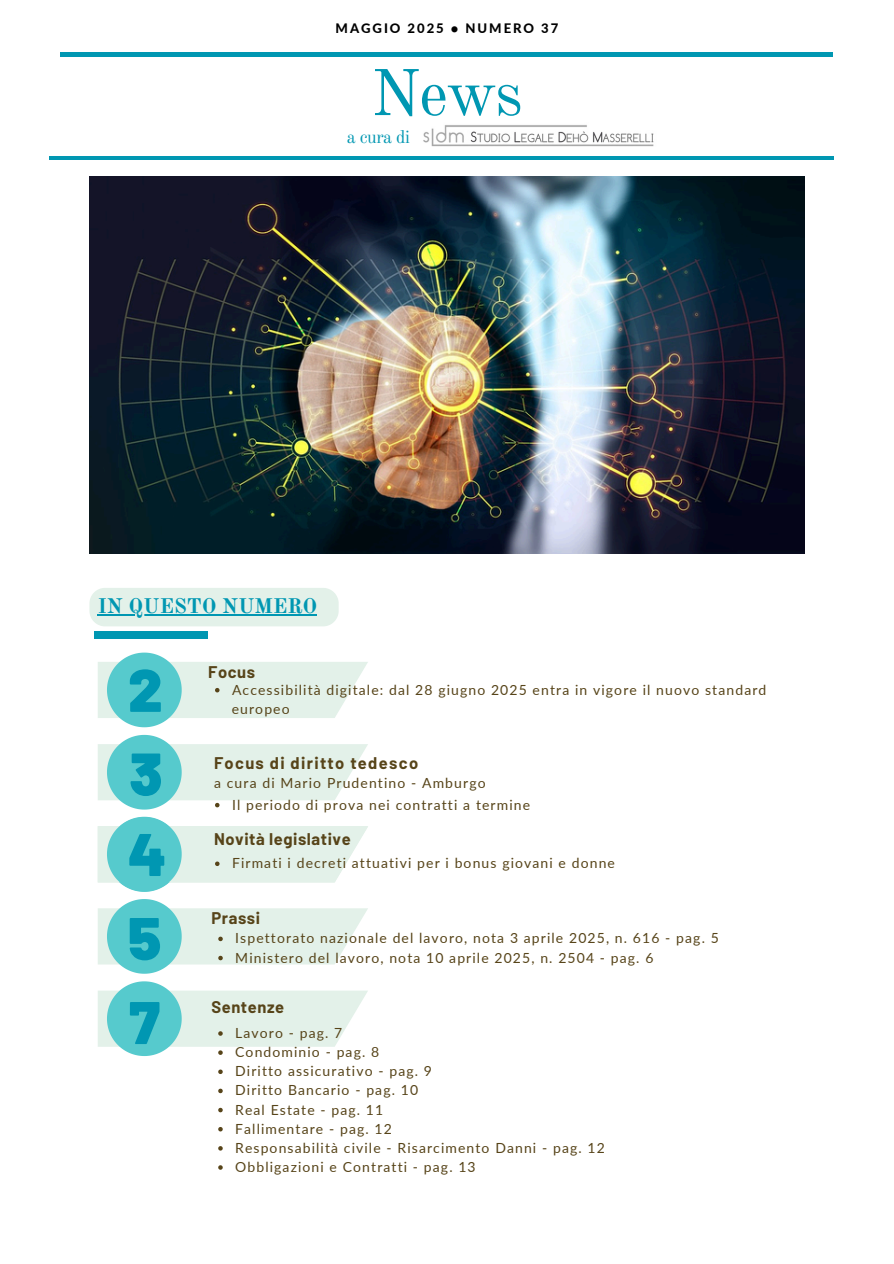
<style>
.page{position:relative;width:894px;height:1264px;background:#fff}
.page>*{position:absolute;margin:0;border:0;box-sizing:border-box;transform-origin:0 0}
.t1{font:64.65px "Old Standard";color:#0097b2}
.t2{font:900 60px "Barlow";color:#0097b2}
.t3{font:700 20.7px "Old Standard";color:#0097b2}
.t4{font:18.15px "Old Standard";letter-spacing:-.03em;color:#0097b2}
.t5{font:700 16.5px "Barlow";letter-spacing:.035em;color:#574419}
.t6{font:700 16.5px "Barlow";letter-spacing:.08em;color:#574419}
.t7{font:13.95px "Lato";letter-spacing:.08em;color:#574419}
.t8{font:800 13.05px "Lato";letter-spacing:.15em;color:#000}
</style>
<div class="page">
<hr style="left:61px;top:53px;width:772px;height:3px;background:#0097b2">
<img style="left:423px;top:125px;width:231px;height:22px">
<hr style="left:49px;top:156px;width:784px;height:4px;background:#0097b2">
<div style="left:94px;top:632px;width:114px;height:6px;background:#0097b2"></div>
<div style="left:89px;top:588px;width:249px;height:38px;background:#e3f1e9"></div>
<img style="left:89px;top:176px;width:715px;height:377px">
<hr style="left:98px;top:614px;width:219px;height:1px;background:#0097b2">
<svg style="left:98px;top:899px;width:270px;height:74px"></svg>
<svg style="left:98px;top:981px;width:270px;height:75px"></svg>
<svg style="left:218px;top:1069px;width:5px;height:5px"></svg>
<svg style="left:218px;top:1088px;width:5px;height:5px"></svg>
<svg style="left:218px;top:1107px;width:5px;height:5px"></svg>
<svg style="left:218px;top:1127px;width:5px;height:4px"></svg>
<svg style="left:218px;top:1146px;width:5px;height:4px"></svg>
<svg style="left:218px;top:1165px;width:5px;height:4px"></svg>
<svg style="left:98px;top:735px;width:270px;height:74px"></svg>
<svg style="left:98px;top:652px;width:270px;height:75px"></svg>
<svg style="left:98px;top:816px;width:270px;height:75px"></svg>
<h4 class="t8" style="left:335px;top:20px;width:224px">MAGGIO 2025 • NUMERO 37</h4>
<p class="t1" style="left:371px;top:53px;width:153px">News</p>
<p class="t4" style="left:347px;top:126px;width:65px">a cura di</p>
<p class="t3" style="left:98px;top:593px;width:221px">IN QUESTO NUMERO</p>
<p class="t2" style="left:128px;top:652px;width:36px">2</p>
<p class="t2" style="left:129px;top:735px;width:35px">3</p>
<p class="t2" style="left:128px;top:816px;width:40px">4</p>
<h1 class="t2" style="left:128px;top:900px;width:35px">5</h1>
<p class="t2" style="left:129px;top:984px;width:32px">7</p>
<p class="t5" style="left:208px;top:661px;width:48px">Focus</p>
<h2 class="t7" style="left:232px;top:681px;width:535px">Accessibilità digitale: dal 28 giugno 2025 entra in vigore il nuovo standard</h2>
<p class="t7" style="left:232px;top:700px;width:59px">europeo</p>
<p class="t6" style="left:214px;top:752px;width:205px">Focus di diritto tedesco</p>
<p class="t7" style="left:214px;top:773px;width:273px">a cura di Mario Prudentino - Amburgo</p>
<p class="t7" style="left:232px;top:795px;width:299px">Il periodo di prova nei contratti a termine</p>
<p class="t5" style="left:214px;top:829px;width:138px">Novità legislative</p>
<h2 class="t7" style="left:232px;top:854px;width:384px">Firmati i decreti attuativi per i bonus giovani e donne</h2>
<p class="t5" style="left:211px;top:907px;width:50px">Prassi</p>
<p class="t7" style="left:235px;top:929px;width:485px">Ispettorato nazionale del lavoro, nota 3 aprile 2025, n. 616 - pag. 5</p>
<h2 class="t7" style="left:235px;top:948px;width:419px">Ministero del lavoro, nota 10 aprile 2025, n. 2504 - pag. 6</h2>
<p class="t5" style="left:211px;top:996px;width:74px">Sentenze</p>
<p class="t7" style="left:235px;top:1024px;width:109px">Lavoro - pag. 7</p>
<p class="t7" style="left:235px;top:1043px;width:145px">Condominio - pag. 8</p>
<p class="t7" style="left:235px;top:1062px;width:198px">Diritto assicurativo - pag. 9</p>
<p class="t7" style="left:235px;top:1081px;width:184px">Diritto Bancario - pag. 10</p>
<p class="t7" style="left:235px;top:1100px;width:149px">Real Estate - pag. 11</p>
<p class="t7" style="left:235px;top:1119px;width:158px">Fallimentare - pag. 12</p>
<p class="t7" style="left:235px;top:1139px;width:371px">Responsabilità civile - Risarcimento Danni - pag. 12</p>
<h2 class="t7" style="left:235px;top:1158px;width:242px">Obbligazioni e Contratti - pag. 13</h2>
</div>
